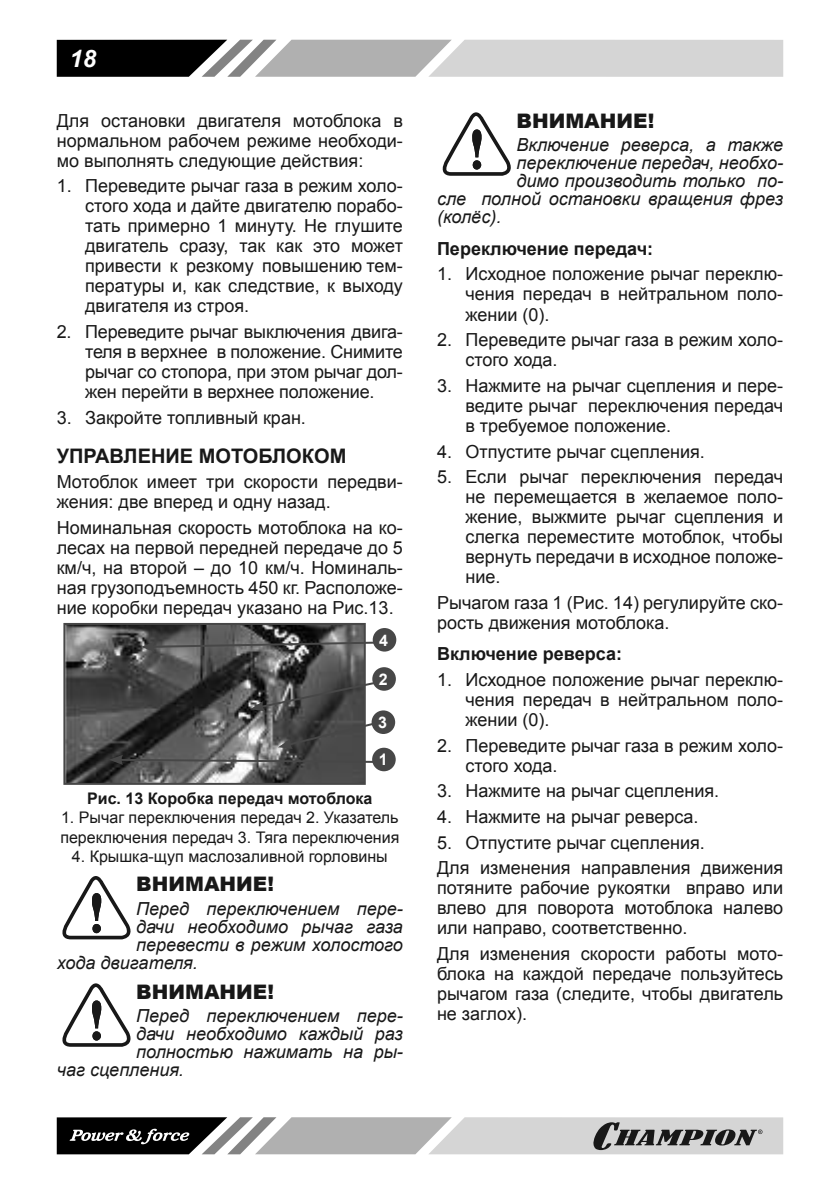
<style>
.page{position:relative;width:840px;height:1191px;background:#fff}
.page>*{position:absolute;margin:0;border:0;box-sizing:border-box;transform-origin:0 0}
.t1{font:italic 700 24px "Arial";color:#fff}
.t2{font:900 20px "Arial";color:#181818}
.t3{font:700 20px "Arial";color:#181818}
.t4{font:18px/20px "Arial";color:#181818;text-align:justify}
.t5{font:italic 18px "Arial";color:#181818}
.t6{font:700 18px "Arial";color:#181818}
.t7{font:16px/19.2px "Arial";color:#181818}
.t8{font:700 16px "Arial";color:#181818}
.t9{font:700 16px "Arial";color:#fff}
</style>
<div class="page">
<svg style="left:57px;top:40px;width:725px;height:37px;background:#a1a1a1"></svg>
<svg style="left:57px;top:1117px;width:725px;height:37px;background:#9a9a9a"></svg>
<div style="left:372px;top:628px;width:24px;height:23px;background:#474747;border-radius:50%"></div>
<img style="left:66px;top:626px;width:296px;height:156px">
<div style="left:63px;top:623px;width:302px;height:162px;border:2px solid #474747"></div>
<div style="left:372px;top:747px;width:23px;height:24px;background:#474747;border-radius:50%"></div>
<div style="left:372px;top:667px;width:23px;height:23px;background:#474747;border-radius:50%"></div>
<div style="left:371px;top:710px;width:24px;height:24px;background:#474747;border-radius:50%"></div>
<svg style="left:250px;top:680px;width:126px;height:31px;background:#575757"></svg>
<svg style="left:109px;top:721px;width:267px;height:44px;background:#5b5b5b"></svg>
<svg style="left:141px;top:640px;width:237px;height:12px;background:#666"></svg>
<svg style="left:62px;top:876px;width:69px;height:63px"></svg>
<svg style="left:62px;top:983px;width:69px;height:63px"></svg>
<svg style="left:442px;top:112px;width:69px;height:64px"></svg>
<h1 class="t1" style="left:70px;top:44px;width:28px">18</h1>
<p class="t4" style="left:57px;top:110px;width:347px">Для остановки двигателя мотоблока в нормальном рабочем режиме необходи&shy;мо выполнять следующие действия:</p>
<p class="t4" style="left:85px;top:176px;width:319px;text-indent:-28px">1. Переведите рычаг газа в режим холо&shy;стого хода и дайте двигателю порабо&shy;тать примерно 1 минуту. Не глушите двигатель сразу, так как это может привести к резкому повышению тем&shy;пературы и, как следствие, к выходу двигателя из строя.</p>
<p class="t4" style="left:85px;top:322px;width:319px;text-indent:-28px">2. Переведите рычаг выключения двига&shy;теля в верхнее в положение. Снимите рычаг со стопора, при этом рычаг дол&shy;жен перейти в верхнее положение.</p>
<p class="t4" style="left:57px;top:407px;width:250px">3. Закройте топливный кран.</p>
<p class="t3" style="left:57px;top:442px;width:291px">УПРАВЛЕНИЕ МОТОБЛОКОМ</p>
<p class="t4" style="left:57px;top:472px;width:347px">Мотоблок имеет три скорости передви&shy;жения: две вперед и одну назад.</p>
<p class="t4" style="left:57px;top:518px;width:347px">Номинальная скорость мотоблока на ко&shy;лесах на первой передней передаче до 5 км/ч, на второй – до 10 км/ч. Номиналь&shy;ная грузоподъемность 450 кг. Расположе&shy;ние коробки передач указано на Рис.13.</p>
<p class="t9" style="left:379px;top:631px;width:10px">4</p>
<p class="t9" style="left:378px;top:670px;width:10px">2</p>
<p class="t9" style="left:378px;top:712px;width:10px">3</p>
<p class="t9" style="left:378px;top:750px;width:10px">1</p>
<p class="t8" style="left:87px;top:788px;width:286px">Рис. 13 Коробка передач мотоблока</p>
<p class="t7" style="left:60px;top:808px;width:340px">1. Рычаг переключения передач 2. Указатель переключения передач 3. Тяга переключения</p>
<p class="t7" style="left:72px;top:846px;width:317px">4. Крышка-щуп маслозаливной горловины</p>
<p class="t2" style="left:136px;top:869px;width:139px">ВНИМАНИЕ!</p>
<p class="t5" style="left:136px;top:897px;width:268px">Перед переключением пере-</p>
<p class="t5" style="left:136px;top:915px;width:268px">дачи необходимо рычаг газа</p>
<p class="t5" style="left:136px;top:933px;width:268px">перевести в режим холостого</p>
<p class="t5" style="left:57px;top:951px;width:142px">хода двигателя.</p>
<p class="t2" style="left:136px;top:977px;width:139px">ВНИМАНИЕ!</p>
<p class="t5" style="left:136px;top:1004px;width:268px">Перед переключением пере-</p>
<p class="t5" style="left:136px;top:1022px;width:268px">дачи необходимо каждый раз</p>
<p class="t5" style="left:136px;top:1040px;width:268px">полностью нажимать на ры-</p>
<p class="t5" style="left:57px;top:1058px;width:129px">чаг сцепления.</p>
<p class="t2" style="left:516px;top:106px;width:139px">ВНИМАНИЕ!</p>
<p class="t5" style="left:516px;top:133px;width:268px">Включение реверса, а также</p>
<p class="t5" style="left:516px;top:151px;width:268px">переключение передач, необхо-</p>
<p class="t5" style="left:516px;top:169px;width:268px">димо производить только по-</p>
<p class="t5" style="left:437px;top:187px;width:347px">сле полной остановки вращения фрез</p>
<p class="t5" style="left:437px;top:205px;width:66px">(колёс).</p>
<p class="t6" style="left:437px;top:236px;width:218px">Переключение передач:</p>
<p class="t4" style="left:465px;top:264px;width:319px;text-indent:-28px">1. Исходное положение рычаг переклю&shy;чения передач в нейтральном поло&shy;жении (0).</p>
<p class="t4" style="left:465px;top:330px;width:319px;text-indent:-28px">2. Переведите рычаг газа в режим холо&shy;стого хода.</p>
<p class="t4" style="left:465px;top:376px;width:319px;text-indent:-28px">3. Нажмите на рычаг сцепления и пере&shy;ведите рычаг переключения передач в требуемое положение.</p>
<p class="t4" style="left:437px;top:441px;width:269px">4. Отпустите рычаг сцепления.</p>
<p class="t4" style="left:465px;top:467px;width:319px;text-indent:-28px">5. Если рычаг переключения передач не перемещается в желаемое поло&shy;жение, выжмите рычаг сцепления и слегка переместите мотоблок, чтобы вернуть передачи в исходное положе&shy;ние.</p>
<p class="t4" style="left:437px;top:593px;width:347px">Рычагом газа 1 (Рис. 14) регулируйте ско&shy;рость движения мотоблока.</p>
<p class="t6" style="left:437px;top:642px;width:186px">Включение реверса:</p>
<p class="t4" style="left:465px;top:670px;width:319px;text-indent:-28px">1. Исходное положение рычаг переклю&shy;чения передач в нейтральном поло&shy;жении (0).</p>
<p class="t4" style="left:465px;top:735px;width:319px;text-indent:-28px">2. Переведите рычаг газа в режим холо&shy;стого хода.</p>
<p class="t4" style="left:437px;top:781px;width:283px">3. Нажмите на рычаг сцепления.</p>
<p class="t4" style="left:437px;top:807px;width:263px">4. Нажмите на рычаг реверса.</p>
<p class="t4" style="left:437px;top:829px;width:347px;line-height:25.6px">5. Отпустите рычаг сцепления.<br>Для изменения направления движения</p>
<p class="t4" style="left:437px;top:878px;width:347px">потяните рабочие рукоятки вправо или влево для поворота мотоблока налево или направо, соответственно.</p>
<p class="t4" style="left:437px;top:944px;width:347px">Для изменения скорости работы мото&shy;блока на каждой передаче пользуйтесь рычагом газа (следите, чтобы двигатель не заглох).</p>
</div>
